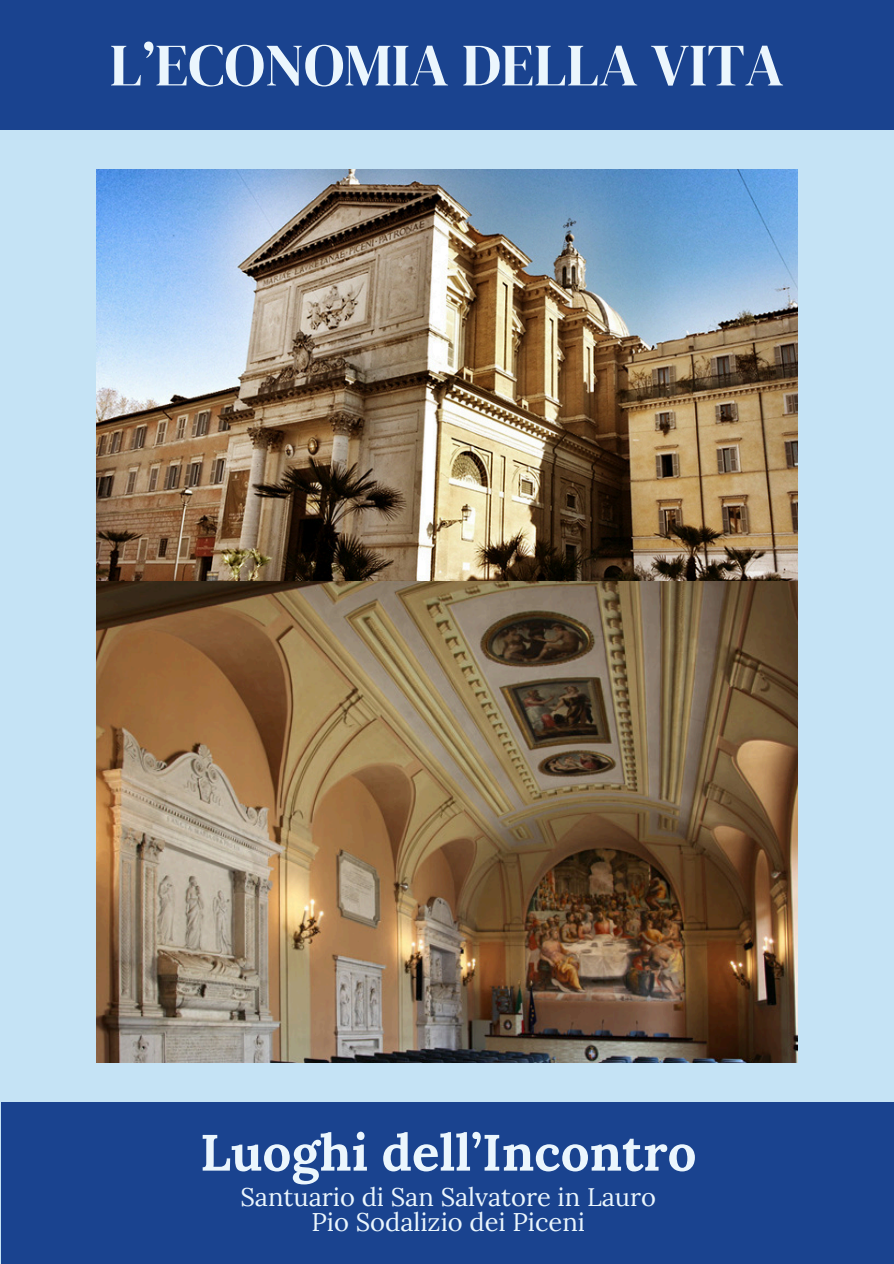
<style>
.page{position:relative;width:894px;height:1264px;background:#fff}
.page>*{position:absolute;margin:0;border:0;box-sizing:border-box;transform-origin:0 0}
.t1{font:60px "DM Serif Display";color:#ebf6fd}
.t2{font:700 51px "Lora";color:#ebf6fd}
.t3{font:25.5px "Lora";color:#ebf6fd}
</style>
<div class="page">
<div style="left:0;top:0;width:893px;height:1263px;background:#c5e3f5"></div>
<img style="left:97px;top:169px;width:700px;height:893px">
<div style="left:1px;top:1102px;width:892px;height:161px;background:#1a438f"></div>
<div style="left:0;top:0;width:893px;height:129px;background:#1a438f"></div>
<p class="t1" style="left:110px;top:23px;width:675px">L’ECONOMIA DELLA VITA</p>
<p class="t2" style="left:200px;top:1119px;width:497px">Luoghi dell’Incontro</p>
<p class="t3" style="left:240px;top:1180px;width:417px">Santuario di San Salvatore in Lauro</p>
<h2 class="t3" style="left:311px;top:1204px;width:275px">Pio Sodalizio dei Piceni</h2>
</div>
